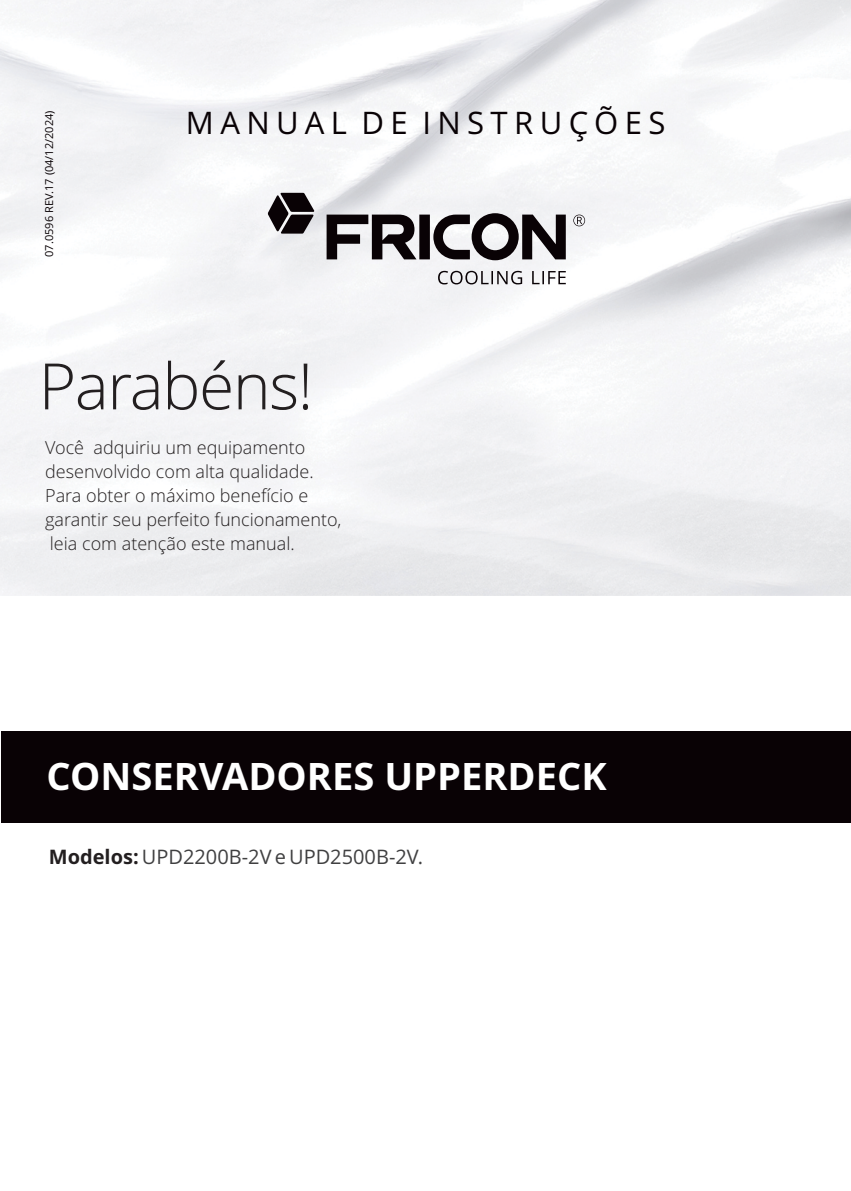
<style>
.page{position:relative;width:851px;height:1191px;background:#fff}
.page>*{position:absolute;margin:0;border:0;box-sizing:border-box;transform-origin:0 0}
.t1{font:300 64px "Open Sans";letter-spacing:-.02em;color:#231f20}
.t2{font:700 37.8px "Open Sans";color:#fff}
.t3{font:31px "Open Sans";letter-spacing:.205em;color:#090205}
.t4{font:20px "Open Sans";color:#404041}
.t5{font:300 18px/24px "Open Sans";color:#231f20}
.t6{font:11px "Open Sans";color:#090205}
.s1{font-weight:700;color:#231f20}
</style>
<div class="page">
<img style="left:0;top:0;width:850px;height:595px">
<div style="left:1px;top:731px;width:849px;height:91px;background:#090205"></div>
<svg style="left:573px;top:215px;width:12px;height:11px"></svg>
<svg style="left:438px;top:271px;width:127px;height:13px"></svg>
<svg style="left:326px;top:213px;width:239px;height:47px"></svg>
<svg style="left:268px;top:193px;width:46px;height:41px"></svg>
<p class="t6" style="left:45px;top:257px;width:148px;rotate:-90deg">07.0596 REV.17 (04/12/2024)</p>
<h3 class="t3" style="left:186px;top:110px;width:481px">MANUAL DE INSTRUÇÕES</h3>
<h1 class="t1" style="left:39px;top:360px;width:276px">Parabéns!</h1>
<p class="t5" style="left:45px;top:437px;width:298px">Você adquiriu um equipamento desenvolvido com alta qualidade.<br>Para obter o máximo benefício e garantir seu perfeito funcionamento, leia com atenção este manual.</p>
<h2 class="t2" style="left:47px;top:761px;width:561px">CONSERVADORES UPPERDECK</h2>
<p class="t4" style="left:49px;top:848px;width:376px"><span class="s1">Modelos:</span> UPD2200B-2V e UPD2500B-2V.</p>
</div>
